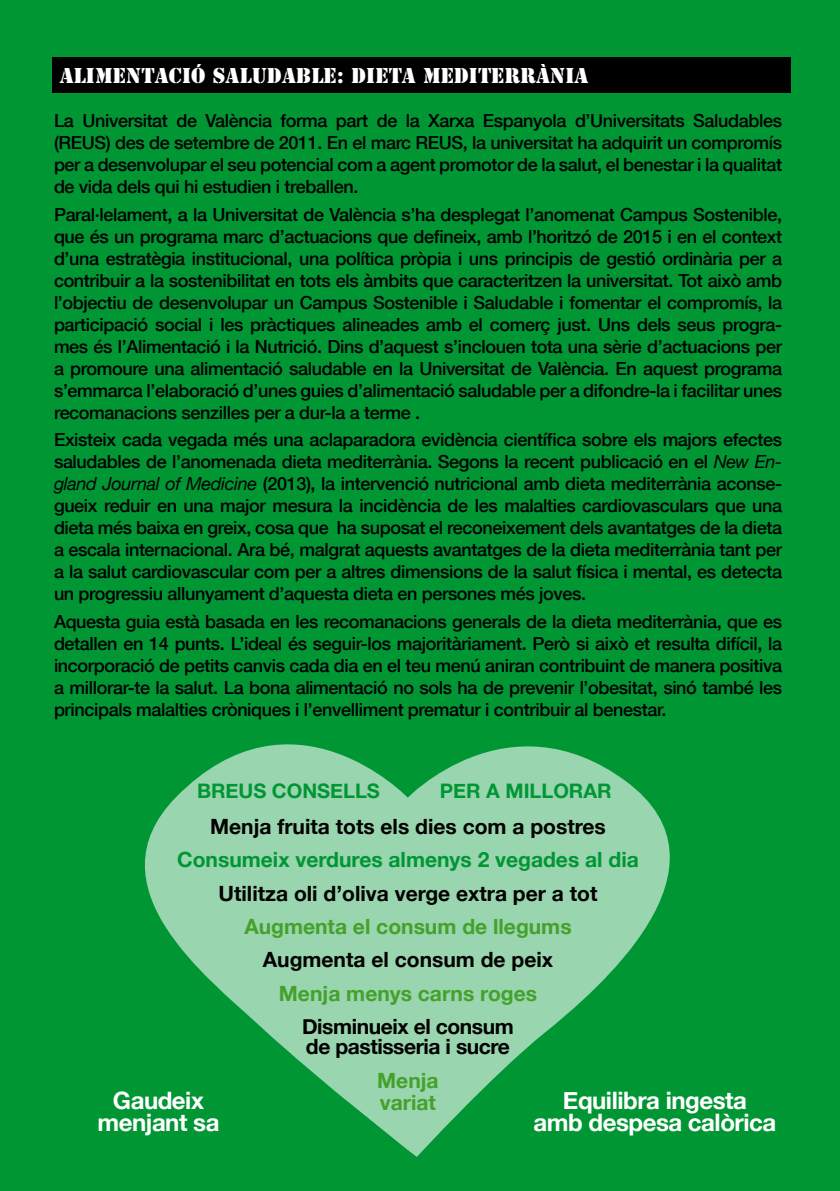
<style>
.page{position:relative;width:840px;height:1191px;background:#fff}
.page>*{position:absolute;margin:0;border:0;box-sizing:border-box;transform-origin:0 0}
.t1{font:700 24px/22px "Helvetica Neue";letter-spacing:-.02em;color:#fff;text-align:center}
.t2{font:700 21px "Helvetica Neue";color:#000}
.t3{font:700 21px/22px "Helvetica Neue";color:#44a12b}
.t4{font:700 21px "Helvetica Neue";color:#009634}
.t5{font:700 21px/20px "Helvetica Neue";letter-spacing:-.02em;color:#000}
.t6{font:20px "Stencil Std";letter-spacing:.01em;color:#fff}
.t7{font:700 20px "Helvetica Neue";color:#009634}
.t8{font:500 18px/22px "Helvetica Neue";letter-spacing:-.02em;color:#000;text-align:justify}
.s1{font-weight:400;font-style:italic}
</style>
<div class="page">
<div style="left:0;top:0;width:839px;height:1191px;background:#009634"></div>
<svg style="left:145px;top:744px;width:525px;height:413px;fill:#99d5ae"></svg>
<div style="left:52px;top:57px;width:738px;height:35px;background:#000"></div>
<p class="t6" style="left:60px;top:62px;width:530px">ALIMENTACIÓ SALUDABLE: DIETA MEDITERRÀNIA</p>
<p class="t8" style="left:54px;top:109px;width:729px">La Universitat de València forma part de la Xarxa Espanyola d’Universitats Saludables (REUS) des de setembre de 2011. En el marc REUS, la universitat ha adquirit un compromís per a desenvolupar el seu potencial com a agent promotor de la salut, el benestar i la qualitat de vida dels qui hi estudien i treballen.</p>
<p class="t8" style="left:54px;top:202px;width:729px">Paral·lelament, a la Universitat de València s’ha desplegat l’anomenat Campus Sostenible, que és un programa marc d’actuacions que defineix, amb l’horitzó de 2015 i en el context d’una estratègia institucional, una política pròpia i uns principis de gestió ordinària per a contribuir a la sostenibilitat en tots els àmbits que caracteritzen la universitat. Tot això amb l’objectiu de desenvolupar un Campus Sostenible i Saludable i fomentar el compromís, la participació social i les pràctiques alineades amb el comerç just. Uns dels seus progra&shy;mes és l’Alimentació i la Nutrició. Dins d’aquest s’inclouen tota una sèrie d’actuacions per a promoure una alimentació saludable en la Universitat de València. En aquest programa s’emmarca l’elaboració d’unes guies d’alimentació saludable per a difondre-la i facilitar unes recomanacions senzilles per a dur-la a terme .</p>
<p class="t8" style="left:54px;top:428px;width:729px">Existeix cada vegada més una aclaparadora evidència científica sobre els majors efectes saludables de l’anomenada dieta mediterrània. Segons la recent publicació en el <span class="s1">New En&shy;gland Journal of Medicine</span> (2013), la intervenció nutricional amb dieta mediterrània aconse&shy;gueix reduir en una major mesura la incidència de les malalties cardiovasculars que una dieta més baixa en greix, cosa que ha suposat el reconeixement dels avantatges de la dieta a escala internacional. Ara bé, malgrat aquests avantatges de la dieta mediterrània tant per a la salut cardiovascular com per a altres dimensions de la salut física i mental, es detecta un progressiu allunyament d’aquesta dieta en persones més joves.</p>
<p class="t8" style="left:54px;top:610px;width:729px">Aquesta guia està basada en les recomanacions generals de la dieta mediterrània, que es detallen en 14 punts. L’ideal és seguir-los majoritàriament. Però si això et resulta difícil, la incorporació de petits canvis cada dia en el teu menú aniran contribuint de manera positiva a millorar-te la salut. La bona alimentació no sols ha de prevenir l’obesitat, sinó també les principals malalties cròniques i l’envelliment prematur i contribuir al benestar.</p>
<p class="t7" style="left:197px;top:775px;width:184px">Breus consells</p>
<p class="t7" style="left:439px;top:775px;width:104px">per a millorar</p>
<p class="t2" style="left:210px;top:810px;width:397px">Menja fruita tots els dies com a postres</p>
<p class="t4" style="left:177px;top:843px;width:463px">Consumeix verdures almenys 2 vegades al dia</p>
<p class="t2" style="left:218px;top:876px;width:380px">Utilitza oli d’oliva verge extra per a tot</p>
<p class="t3" style="left:244px;top:916px;width:328px">Augmenta el consum de llegums</p>
<p class="t2" style="left:263px;top:943px;width:292px">Augmenta el consum de peix</p>
<p class="t3" style="left:279px;top:983px;width:259px">Menja menys carns roges</p>
<p class="t5" style="left:302px;top:1017px;width:213px">Disminueix el consum de pastisseria i sucre</p>
<p class="t3" style="left:377px;top:1069px;width:63px">Menja variat</p>
<h1 class="t1" style="left:97px;top:1090px;width:123px">Gaudeix menjant sa</h1>
<h1 class="t1" style="left:533px;top:1090px;width:244px">Equilibra ingesta<br>amb despesa calòrica</h1>
</div>
